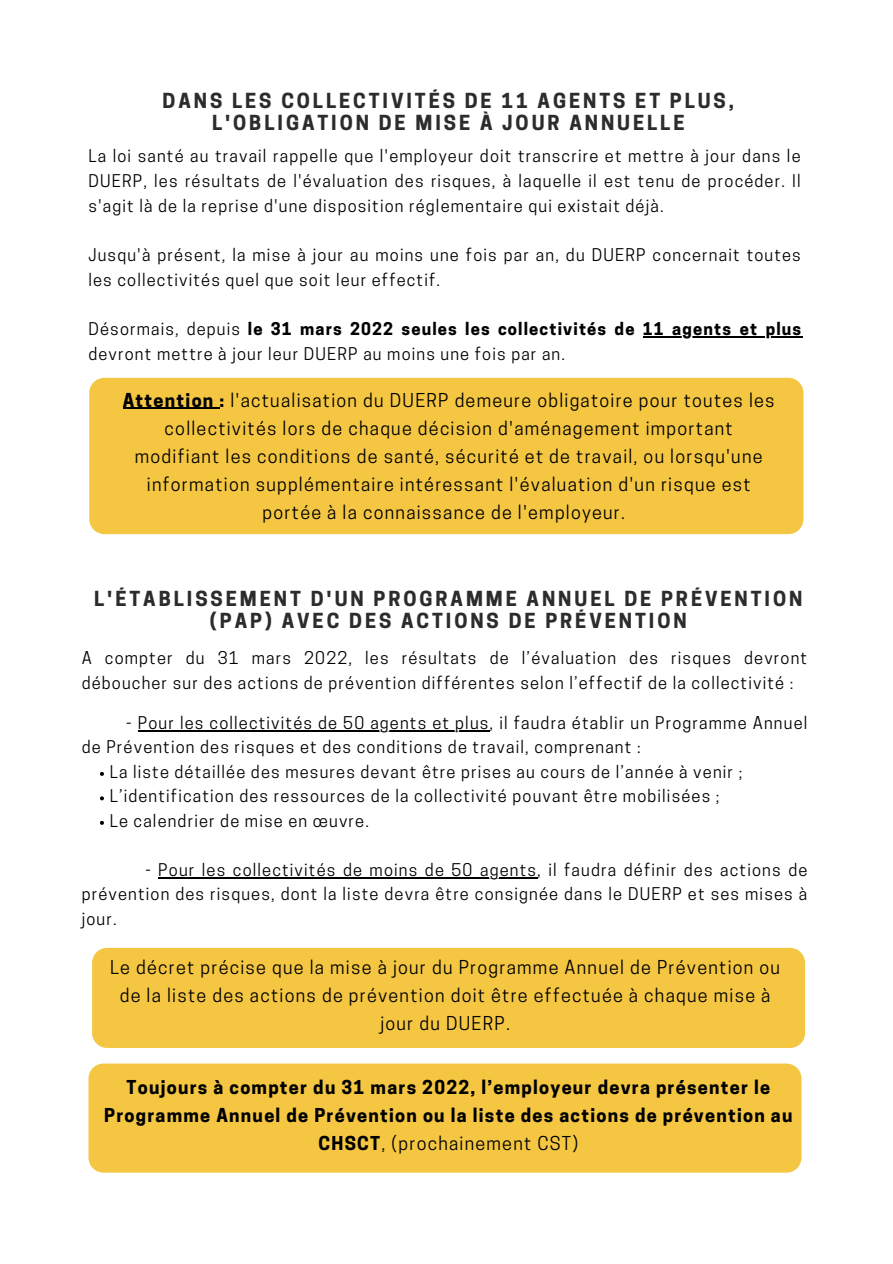
<style>
.page{position:relative;width:893px;height:1264px;background:#fff}
.page>*{position:absolute;margin:0;border:0;box-sizing:border-box;transform-origin:0 0}
.t1{font:700 19.5px/22.5px "Cooper Hewitt";letter-spacing:.15em;color:#2c2c2c;text-align:center}
.t2{font:18px/28px "Cooper Hewitt";letter-spacing:.07em;color:#000;text-align:center}
.t3{font:700 18px/28px "Cooper Hewitt";letter-spacing:.07em;color:#000;text-align:center}
.t4{font:16.5px/24.5px "Cooper Hewitt";letter-spacing:.07em;color:#000}
.s1{font-weight:700}
.s2{font-weight:400}
</style>
<div class="page">
<hr style="left:642px;top:336px;width:160px;height:1px;background:#000">
<div style="left:89px;top:378px;width:714px;height:156px;background:#f4c642"></div>
<hr style="left:123px;top:408px;width:96px;height:1px;background:#000">
<svg style="left:100px;top:772px;width:4px;height:4px"></svg>
<svg style="left:100px;top:796px;width:4px;height:4px"></svg>
<svg style="left:100px;top:820px;width:4px;height:4px"></svg>
<hr style="left:148px;top:730px;width:341px;height:1px;background:#000">
<hr style="left:169px;top:876px;width:368px;height:2px;background:#000">
<div style="left:92px;top:947px;width:713px;height:100px;background:#f4c642"></div>
<div style="left:88px;top:1063px;width:713px;height:109px;background:#f4c642"></div>
<p class="t1" style="left:162px;top:92px;width:573px">DANS LES COLLECTIVITÉS DE 11 AGENTS ET PLUS,<br>L'OBLIGATION DE MISE À JOUR ANNUELLE</p>
<p class="t4" style="left:88px;top:146px;width:713px;text-align:justify">La loi santé au travail rappelle que l'employeur doit transcrire et mettre à jour dans le DUERP, les résultats de l'évaluation des risques, à laquelle il est tenu de procéder. Il s'agit là de la reprise d'une disposition réglementaire qui existait déjà.</p>
<p class="t4" style="left:88px;top:244px;width:713px">Jusqu'à présent, la mise à jour au moins une fois par an, du DUERP concernait toutes les collectivités quel que soit leur effectif.</p>
<p class="t4" style="left:88px;top:319px;width:714px">Désormais, depuis <span class="s1">le 31 mars 2022 seules les collectivités de 11 agents et plus </span>devront mettre à jour leur DUERP au moins une fois par an.</p>
<p class="t2" style="left:123px;top:388px;width:653px"><span class="s1">Attention :</span> l'actualisation du DUERP demeure obligatoire pour toutes les collectivités lors de chaque décision d'aménagement important modifiant les conditions de santé, sécurité et de travail, ou lorsqu'une information supplémentaire intéressant l'évaluation d'un risque est portée à la connaissance de l'employeur.</p>
<p class="t1" style="left:94px;top:589px;width:709px">L'ÉTABLISSEMENT D'UN PROGRAMME ANNUEL DE PRÉVENTION (PAP) AVEC DES ACTIONS DE PRÉVENTION</p>
<p class="t4" style="left:82px;top:648px;width:727px">A compter du 31 mars 2022, les résultats de l’évaluation des risques devront déboucher sur des actions de prévention différentes selon l’effectif de la collectivité :</p>
<p class="t4" style="left:82px;top:712px;width:727px;text-indent:45px">- Pour les collectivités de 50 agents et plus, il faudra établir un Programme Annuel de Prévention des risques et des conditions de travail, comprenant :</p>
<p class="t4" style="left:110px;top:761px;width:634px">La liste détaillée des mesures devant être prises au cours de l’année à venir ;<br>L’identification des ressources de la collectivité pouvant être mobilisées ;<br>Le calendrier de mise en œuvre.</p>
<p class="t4" style="left:82px;top:859px;width:727px;text-align:justify;text-indent:64px">- Pour les collectivités de moins de 50 agents, il faudra définir des actions de prévention des risques, dont la liste devra être consignée dans le DUERP et ses mises à jour.</p>
<p class="t2" style="left:110px;top:955px;width:671px">Le décret précise que la mise à jour du Programme Annuel de Prévention ou de la liste des actions de prévention doit être effectuée à chaque mise à jour du DUERP.</p>
<p class="t3" style="left:104px;top:1075px;width:689px">Toujours à compter du 31 mars 2022, l’employeur devra présenter le<br>Programme Annuel de Prévention ou la liste des actions de prévention au<br>CHSCT<span class="s2">, (prochainement CST)</span></p>
</div>
